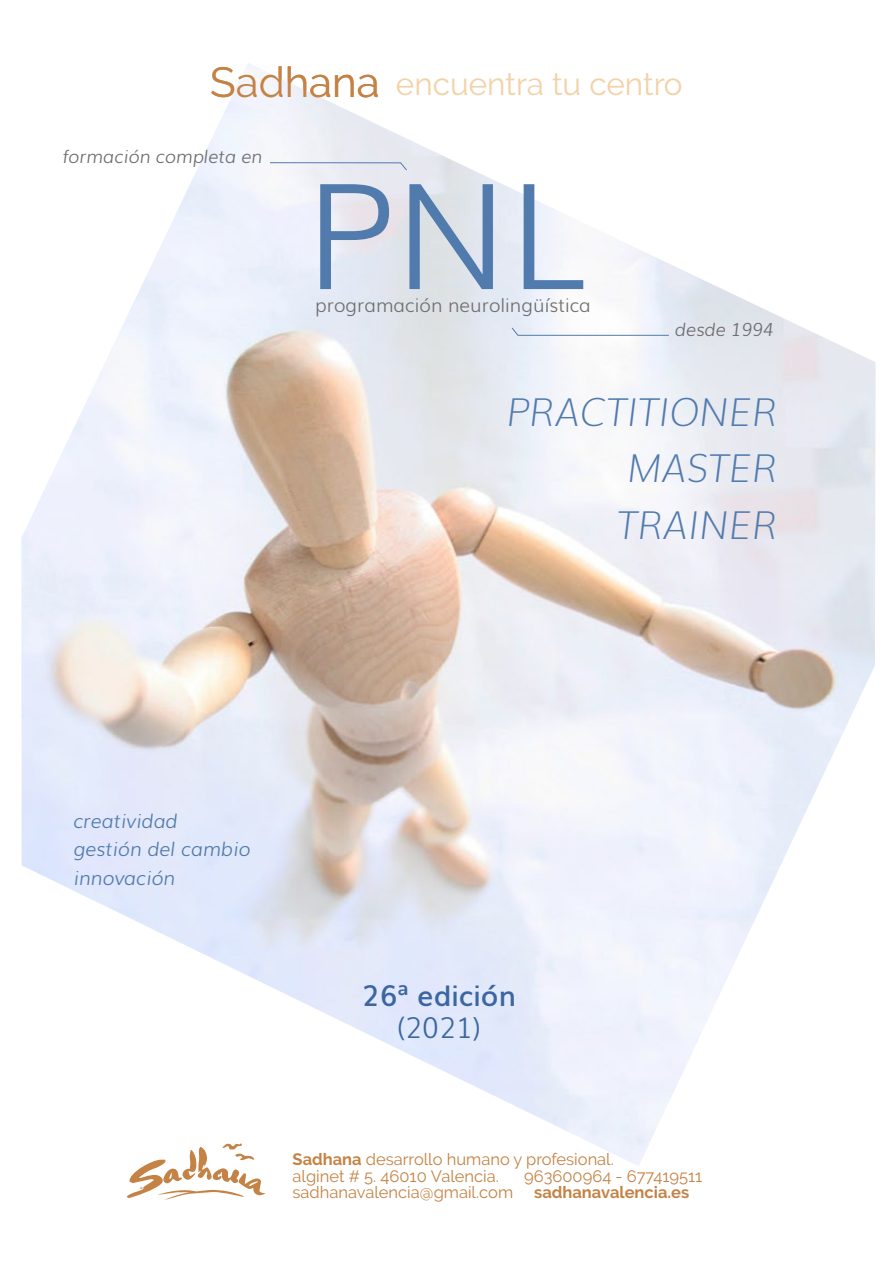
<style>
.page{position:relative;width:893px;height:1263px;background:#fff}
.page>*{position:absolute;margin:0;border:0;box-sizing:border-box;transform-origin:0 0}
.t1{font:300 147.45px "Muli";color:#517bad}
.t2{font:42px "Raleway";color:#c48244}
.t3{font:italic 200 38.55px "Muli";color:#517bad}
.t4{font:31.5px "Raleway";color:#f2d2a9}
.t5{font:600 28.5px/31.5px "Muli";color:#3b66a1;text-align:center}
.t6{font:italic 300 19.5px "Muli";color:#517bad}
.t7{font:300 18.9px "Muli";color:#706f6f}
.t8{font:italic 300 18px "Muli";color:#6c6d70}
.t9{font:16.5px/16.5px "Raleway";color:#c48244}
.t10{font:700 16.5px "Raleway";color:#c48244}
.s1{font-weight:300}
.s2{font-weight:700}
</style>
<div class="page">
<svg style="left:127px;top:1166px;width:138px;height:34px"></svg>
<img style="left:21px;top:63px;width:855px;height:1103px">
<svg style="left:511px;top:327px;width:159px;height:9px"></svg>
<svg style="left:269px;top:162px;width:139px;height:9px"></svg>
<p class="t2" style="left:210px;top:58px;width:171px">Sadhana</p>
<h3 class="t4" style="left:396px;top:66px;width:288px">encuentra tu centro</h3>
<p class="t8" style="left:63px;top:142px;width:201px">formación completa en</p>
<p class="t1" style="left:305px;top:119px;width:282px">PNL</p>
<p class="t7" style="left:315px;top:290px;width:277px">programación neurolingüística</p>
<p class="t8" style="left:675px;top:315px;width:100px">desde 1994</p>
<p class="t3" style="left:507px;top:382px;width:273px">PRACTITIONER</p>
<p class="t3" style="left:628px;top:439px;width:152px">MASTER</p>
<p class="t3" style="left:617px;top:495px;width:162px">TRAINER</p>
<p class="t6" style="left:73px;top:805px;width:106px">creatividad</p>
<p class="t6" style="left:73px;top:834px;width:179px">gestión del cambio</p>
<p class="t6" style="left:73px;top:862px;width:104px">innovación</p>
<p class="t5" style="left:362px;top:978px;width:155px">26ª edición <span class="s1">(2021)</span></p>
<p class="t9" style="left:293px;top:1151px;width:323px"><span class="s2">Sadhana</span> desarrollo humano y profesional. alginet # 5. 46010 Valencia.</p>
<p class="t9" style="left:524px;top:1168px;width:180px">963600964 - 677419511</p>
<p class="t9" style="left:293px;top:1184px;width:222px">sadhanavalencia@gmail.com</p>
<p class="t10" style="left:534px;top:1183px;width:157px">sadhanavalencia.es</p>
</div>
